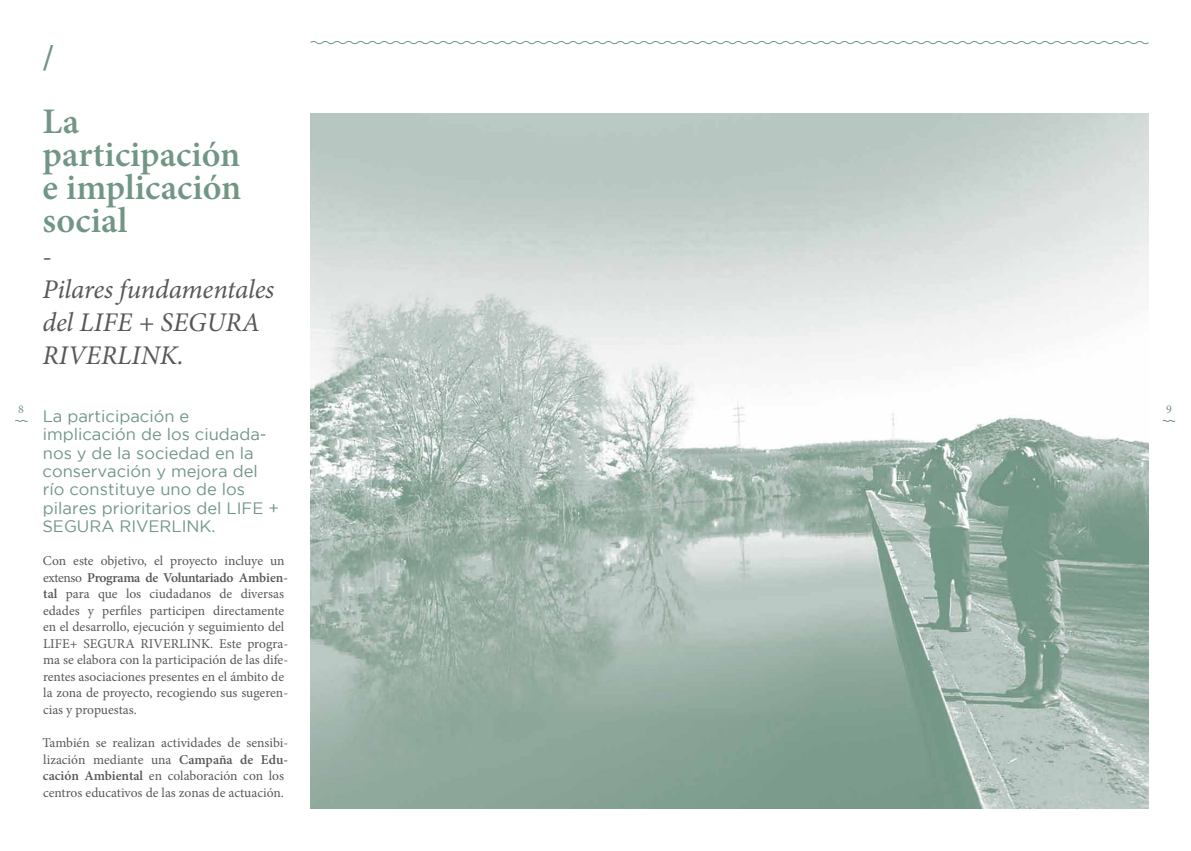
<style>
.page{position:relative;width:1191px;height:851px;background:#fff}
.page>*{position:absolute;margin:0;border:0;box-sizing:border-box;transform-origin:0 0}
.t1{font:600 36px/33px "Minion Pro";color:#719685}
.t2{font:italic 27px/33px "Minion Pro";letter-spacing:-.005em;color:#58585a}
.t3{font:27px "Minion Pro";color:#58585a}
.t4{font:16.5px/18.5px "Gotham";color:#719685}
.t5{font:13.5px/16.5px "Minion Pro";color:#58585a}
.t6{font:12px "Minion Pro";color:#719685}
.s1{font-weight:600}
</style>
<div class="page">
<svg style="left:310px;top:41px;width:839px;height:4px"></svg>
<img style="left:310px;top:113px;width:838px;height:695px">
<svg style="left:1162px;top:420px;width:13px;height:2px"></svg>
<svg style="left:15px;top:420px;width:13px;height:2px"></svg>
<h1 class="t1" style="left:43px;top:25px;width:38px;line-height:64.5px">/<br>La</h1>
<h1 class="t1" style="left:43px;top:138px;width:200px;text-align:justify">participación e implicación social</h1>
<h2 class="t3" style="left:43px;top:238px;width:11px">-</h2>
<h2 class="t2" style="left:43px;top:273px;width:233px">Pilares fundamentales del LIFE + SEGURA<br>RIVERLINK.</h2>
<p class="t6" style="left:18px;top:401px;width:7px">8</p>
<p class="t6" style="left:1166px;top:401px;width:7px">9</p>
<p class="t4" style="left:42px;top:406px;width:238px">La participación e implicación de los ciudada&shy;nos y de la sociedad en la conservación y mejora del río constituye uno de los pilares prioritarios del LIFE +<br>SEGURA RIVERLINK.</p>
<p class="t5" style="left:43px;top:553px;width:247px">Con este objetivo, el proyecto incluye un extenso <span class="s1">Programa de Voluntariado Ambien&shy;tal</span> para que los ciudadanos de diversas edades y perfiles participen directamente en el desarrollo, ejecución y seguimiento del LIFE+ SEGURA RIVERLINK. Este progra&shy;ma se elabora con la participación de las dife&shy;rentes asociaciones presentes en el ámbito de la zona de proyecto, recogiendo sus sugeren&shy;cias y propuestas.</p>
<p class="t5" style="left:42px;top:734px;width:247px">También se realizan actividades de sensibi&shy;lización mediante una <span class="s1">Campaña de Edu&shy;cación Ambiental</span> en colaboración con los centros educativos de las zonas de actuación.</p>
</div>
